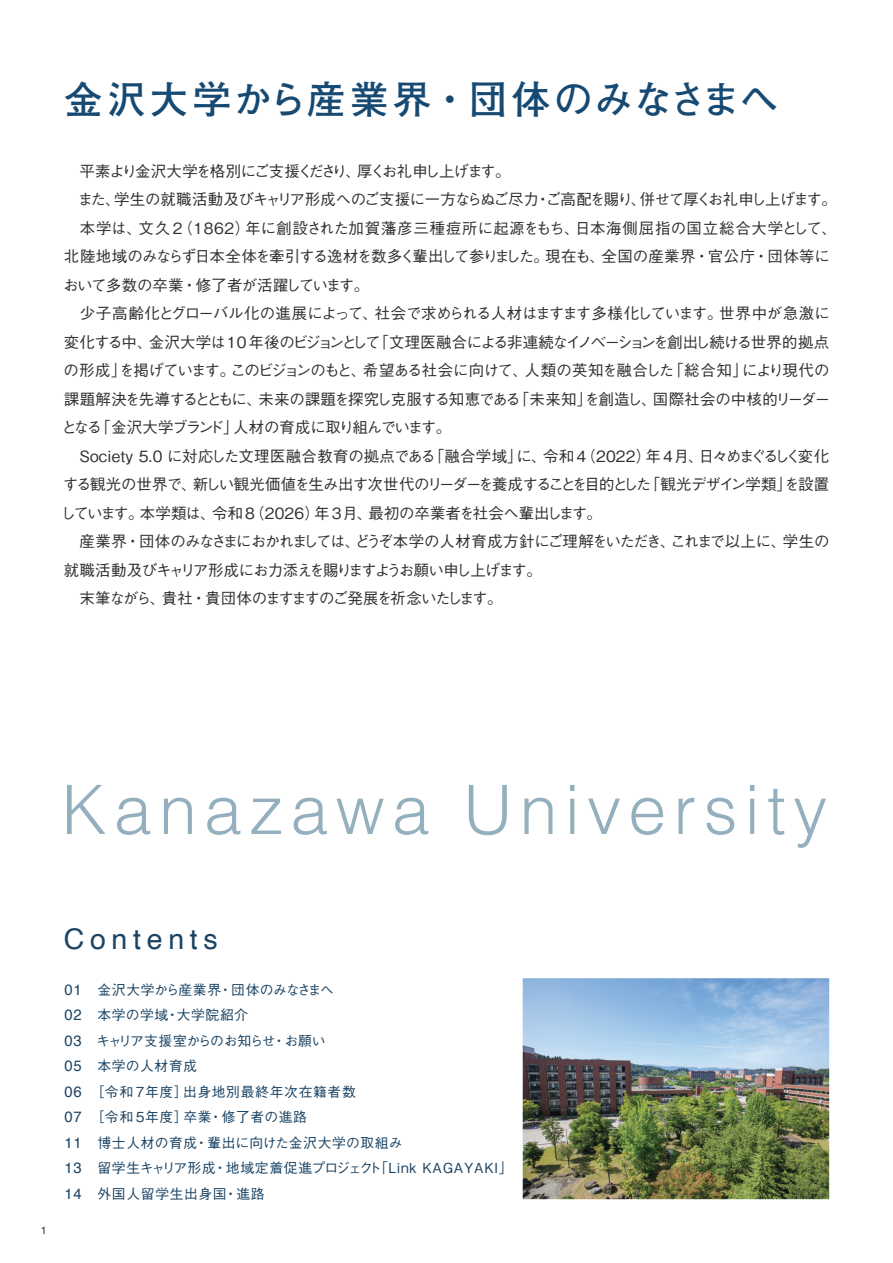
<style>
.page{position:relative;width:893px;height:1263px;background:#fff}
.page>*{position:absolute;margin:0;border:0;box-sizing:border-box;transform-origin:0 0}
.t1{font:300 68.1px "Helvetica";letter-spacing:.105em;color:#94afbd}
.t2{font:700 39px "Futo Go B101 Pro";letter-spacing:.05em;color:#174a73}
.t3{font:28.5px "Helvetica";letter-spacing:.2em;color:#1a4363}
.t4{font:500 15.45px/28.5px "Gothic BBB Pro";letter-spacing:-.045em;color:#312f30}
.t5{font:15px/25.5px "Helvetica";letter-spacing:.05em;color:#1a4363;text-align:justify}
.t6{font:500 13.8px "Gothic BBB Pro";letter-spacing:.05em;color:#1a4363}
.t7{font:500 13.8px "Gothic BBB Pro";letter-spacing:.02em;color:#1a4363}
.t8{font:500 13.8px "Gothic BBB Pro";letter-spacing:-.025em;color:#1a4363}
.t9{font:500 13.8px "Gothic BBB Pro";letter-spacing:-.03em;color:#1a4363}
.t10{font:10.5px "Helvetica Neue";color:#231f20}
</style>
<div class="page">
<img style="left:523px;top:978px;width:306px;height:221px">
<h2 class="t2" style="left:64px;top:68px;width:717px">金沢大学から産業界・団体のみなさまへ</h2>
<p class="t4" style="left:61px;top:155px;width:778px">　平素より金沢大学を格別にご支援くださり、厚くお礼申し上げます。<br>　また、学生の就職活動及びキャリア形成へのご支援に一方ならぬご尽力・ご高配を賜り、併せて厚くお礼申し上げます。　本学は、文久 2（1862）年に創設された加賀藩彦三種痘所に起源をもち、日本海側屈指の国立総合大学として、北陸地域のみならず日本全体を牽引する逸材を数多く輩出して参りました。現在も、全国の産業界・官公庁・団体等において多数の卒業・修了者が活躍しています。<br>　少子高齢化とグローバル化の進展によって、社会で求められる人材はますます多様化しています。世界中が急激に変化する中、金沢大学は10 年後のビジョンとして「文理医融合による非連続なイノベーションを創出し続ける世界的拠点の形成」を掲げています。このビジョンのもと、希望ある社会に向けて、人類の英知を融合した「総合知」により現代の課題解決を先導するとともに、未来の課題を探究し克服する知恵である「未来知」を創造し、国際社会の中核的リーダーとなる「金沢大学ブランド」人材の育成に取り組んでいます。<br>　Society 5.0 に対応した文理医融合教育の拠点である「融合学域」に、令和4（2022）年4月、日々めまぐるしく変化する観光の世界で、新しい観光価値を生み出す次世代のリーダーを養成することを目的とした「観光デザイン学類」を設置しています。本学類は、令和8（2026）年3月、最初の卒業者を社会へ輩出します。<br>　産業界・団体のみなさまにおかれましては、どうぞ本学の人材育成方針にご理解をいただき、これまで以上に、学生の就職活動及びキャリア形成にお力添えを賜りますようお願い申し上げます。<br>　末筆ながら、貴社・貴団体のますますのご発展を祈念いたします。</p>
<h1 class="t1" style="left:61px;top:752px;width:767px">Kanazawa University</h1>
<p class="t10" style="left:41px;top:1222px;width:7px">1</p>
<h3 class="t3" style="left:64px;top:917px;width:155px">Contents</h3>
<p class="t8" style="left:97px;top:979px;width:238px">金沢大学から産業界・団体のみなさまへ</p>
<p class="t6" style="left:97px;top:1004px;width:153px">本学の学域・大学院紹介</p>
<p class="t9" style="left:96px;top:1030px;width:231px">キャリア支援室からのお知らせ・お願い</p>
<p class="t6" style="left:97px;top:1055px;width:101px">本学の人材育成</p>
<p class="t6" style="left:90px;top:1081px;width:267px">［令和 7年度］出身地別最終年次在籍者数</p>
<p class="t6" style="left:90px;top:1106px;width:218px">［令和 5年度］卒業・修了者の進路</p>
<p class="t7" style="left:97px;top:1132px;width:307px">博士人材の育成・輩出に向けた金沢大学の取組み</p>
<p class="t6" style="left:97px;top:1157px;width:417px">留学生キャリア形成・地域定着促進プロジェクト「Link KAGAYAKI」</p>
<p class="t6" style="left:97px;top:1183px;width:169px">外国人留学生出身国・進路</p>
<p class="t5" style="left:64px;top:977px;width:19px">01<br>02<br>03<br>05<br>06<br>07<br>11<br>13<br>14</p>
</div>
